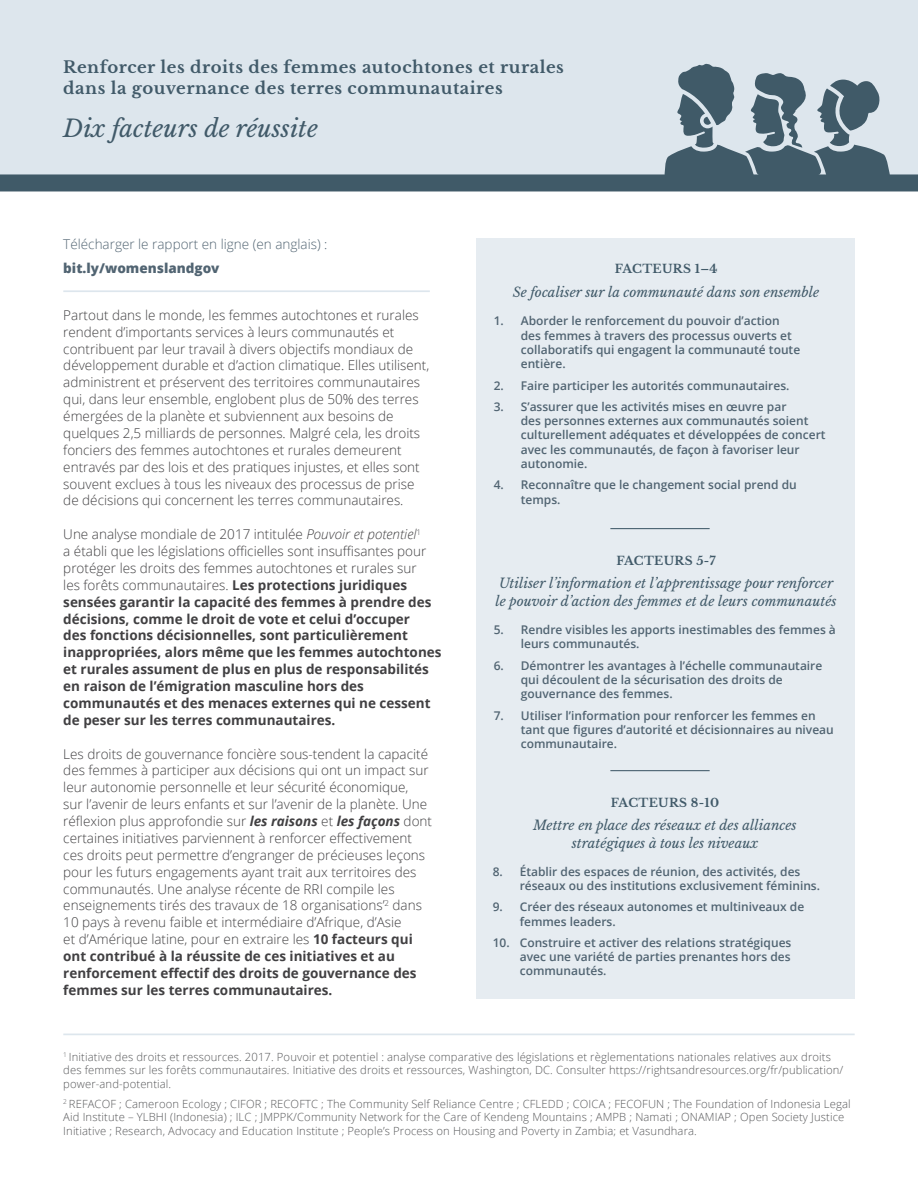
<style>
.page{position:relative;width:918px;height:1188px;background:#fff}
.page>*{position:absolute;margin:0;border:0;box-sizing:border-box;transform-origin:0 0}
.t1{font:italic 24px "Libre Baskerville";color:#415a69}
.t2{font:700 16.5px/21.6px "Libre Baskerville";letter-spacing:.03em;color:#415a69}
.t3{font:300 13.5px/17px "Open Sans";color:#414042}
.t4{font:700 13.5px/17px "Open Sans";color:#414042}
.t5{font:italic 13.5px/18px "Libre Baskerville";color:#415a69}
.t6{font:300 13.5px "Open Sans";color:#516472}
.t7{font:800 13.5px "Open Sans";color:#516472}
.t8{font:600 12px/14.4px "Open Sans";color:#516472}
.t9{font:700 12px "Libre Baskerville";letter-spacing:.025em;color:#415a69}
.t10{font:300 11.25px/13.5px "Open Sans";letter-spacing:.01em;color:#58595b}
.s1{font-weight:300}
.s2{font-weight:300;font-style:italic}
.s3{font-weight:700;font-style:italic}
.s4{font-weight:700}
</style>
<div class="page">
<div style="left:476px;top:239px;width:379px;height:760px;background:#e6ecf1"></div>
<div style="left:0;top:0;width:918px;height:175px;background:#dde6ed"></div>
<svg style="left:665px;top:64px;width:225px;height:110px"></svg>
<div style="left:0;top:174px;width:918px;height:17px;background:#405a68"></div>
<hr style="left:64px;top:1034px;width:790px;height:1px;background:#dde6ed">
<hr style="left:64px;top:290px;width:365px;height:2px;background:#dde6ed">
<hr style="left:611px;top:528px;width:98px;height:1px;background:#415a69">
<hr style="left:611px;top:770px;width:98px;height:1px;background:#415a69">
<p class="t2" style="left:63px;top:56px;width:502px">Renforcer les droits des femmes autochtones et rurales dans la gouvernance des terres communautaires</p>
<h1 class="t1" style="left:63px;top:114px;width:256px">Dix facteurs de réussite</h1>
<p class="t6" style="left:63px;top:235px;width:266px">Télécharger le rapport en ligne (en anglais) :</p>
<p class="t7" style="left:63px;top:257px;width:158px">bit.ly/womenslandgov</p>
<p class="t3" style="left:63px;top:306px;width:367px">Partout dans le monde, les femmes autochtones et rurales rendent d’importants services à leurs communautés et contribuent par leur travail à divers objectifs mondiaux de développement durable et d’action climatique. Elles utilisent, administrent et préservent des territoires communautaires qui, dans leur ensemble, englobent plus de 50% des terres émergées de la planète et subviennent aux besoins de quelques 2,5 milliards de personnes. Malgré cela, les droits fonciers des femmes autochtones et rurales demeurent entravés par des lois et des pratiques injustes, et elles sont souvent exclues à tous les niveaux des processus de prise de décisions qui concernent les terres communautaires.</p>
<p class="t4" style="left:63px;top:525px;width:380px"><span class="s1">Une analyse mondiale de 2017 intitulée</span> <span class="s2">Pouvoir et potentiel</span><sup>1<br></sup><span class="s1">a établi que les législations officielles sont insuffisantes pour protéger les droits des femmes autochtones et rurales sur<br>les forêts communautaires.</span> Les protections juridiques sensées garantir la capacité des femmes à prendre des décisions, comme le droit de vote et celui d’occuper<br>des fonctions décisionnelles, sont particulièrement inappropriées, alors même que les femmes autochtones et rurales assument de plus en plus de responsabilités en raison de l’émigration masculine hors des communautés et des menaces externes qui ne cessent de peser sur les terres communautaires.</p>
<p class="t3" style="left:63px;top:745px;width:370px">Les droits de gouvernance foncière sous-tendent la capacité des femmes à participer aux décisions qui ont un impact sur leur autonomie personnelle et leur sécurité économique,<br>sur l’avenir de leurs enfants et sur l’avenir de la planète. Une réflexion plus approfondie sur <span class="s3">les raisons</span> et <span class="s3">les façons</span> dont certaines initiatives parviennent à renforcer effectivement ces droits peut permettre d’engranger de précieuses leçons pour les futurs engagements ayant trait aux territoires des communautés. Une analyse récente de RRI compile les enseignements tirés des travaux de 18 organisations’<sup>2</sup> dans 10 pays à revenu faible et intermédiaire d’Afrique, d’Asie<br>et d’Amérique latine, pour en extraire les <span class="s4">10 facteurs qui ont contribué à la réussite de ces initiatives et au renforcement effectif des droits de gouvernance des femmes sur les terres communautaires.</span></p>
<p class="t9" style="left:615px;top:261px;width:104px">FACTEURS 1–4</p>
<p class="t5" style="left:513px;top:283px;width:308px">Se focaliser sur la communauté dans son ensemble</p>
<p class="t8" style="left:521px;top:313px;width:281px;text-indent:-27px">1. Aborder le renforcement du pouvoir d’action des femmes à travers des processus ouverts et collaboratifs qui engagent la communauté toute entière.</p>
<p class="t8" style="left:494px;top:378px;width:297px">2. Faire participer les autorités communautaires.</p>
<p class="t8" style="left:521px;top:399px;width:306px;text-indent:-27px">3. S’assurer que les activités mises en œuvre par<br>des personnes externes aux communautés soient culturellement adéquates et développées de concert avec les communautés, de façon à favoriser leur autonomie.</p>
<p class="t8" style="left:521px;top:478px;width:278px;text-indent:-27px">4. Reconnaître que le changement social prend du temps.</p>
<p class="t9" style="left:616px;top:554px;width:101px">FACTEURS 5-7</p>
<p class="t5" style="left:495px;top:574px;width:343px">Utiliser l’information et l’apprentissage pour renforcer le pouvoir d’action des femmes et de leurs communautés</p>
<p class="t8" style="left:521px;top:622px;width:317px;text-indent:-27px">5. Rendre visibles les apports inestimables des femmes à leurs communautés.</p>
<p class="t8" style="left:521px;top:658px;width:303px;text-indent:-27px">6. Démontrer les avantages à l’échelle communautaire qui découlent de la sécurisation des droits de gouvernance des femmes.</p>
<p class="t8" style="left:521px;top:708px;width:315px;text-indent:-27px">7. Utiliser l’information pour renforcer les femmes en tant que figures d’autorité et décisionnaires au niveau communautaire.</p>
<p class="t9" style="left:611px;top:795px;width:110px">FACTEURS 8-10</p>
<p class="t5" style="left:533px;top:816px;width:265px;text-align:center">Mettre en place des réseaux et des alliances stratégiques à tous les niveaux</p>
<p class="t8" style="left:520px;top:864px;width:302px;text-indent:-27px">8. Établir des espaces de réunion, des activités, des réseaux ou des institutions exclusivement féminins.</p>
<p class="t8" style="left:520px;top:899px;width:286px;text-indent:-27px">9. Créer des réseaux autonomes et multiniveaux de femmes leaders.</p>
<p class="t8" style="left:520px;top:935px;width:273px;text-align:justify;text-indent:-27px">10. Construire et activer des relations stratégiques avec une variété de parties prenantes hors des communautés.</p>
<p class="t10" style="left:63px;top:1049px;width:782px"><sup>1</sup> Initiative des droits et ressources. 2017. Pouvoir et potentiel : analyse comparative des législations et règlementations nationales relatives aux droits des femmes sur les forêts communautaires. Initiative des droits et ressources, Washington, DC. Consulter https://rightsandresources.org/fr/publication/ power-and-potential.</p>
<p class="t10" style="left:63px;top:1097px;width:789px"><sup>2</sup> REFACOF ; Cameroon Ecology ; CIFOR ; RECOFTC ; The Community Self Reliance Centre ; CFLEDD ; COICA ; FECOFUN ; The Foundation of Indonesia Legal<br>Aid Institute – YLBHI (Indonesia) ; ILC ; JMPPK/Community Network for the Care of Kendeng Mountains ; AMPB ; Namati ; ONAMIAP ; Open Society Justice<br>Initiative ; Research, Advocacy and Education Institute ; People’s Process on Housing and Poverty in Zambia; et Vasundhara.</p>
</div>
